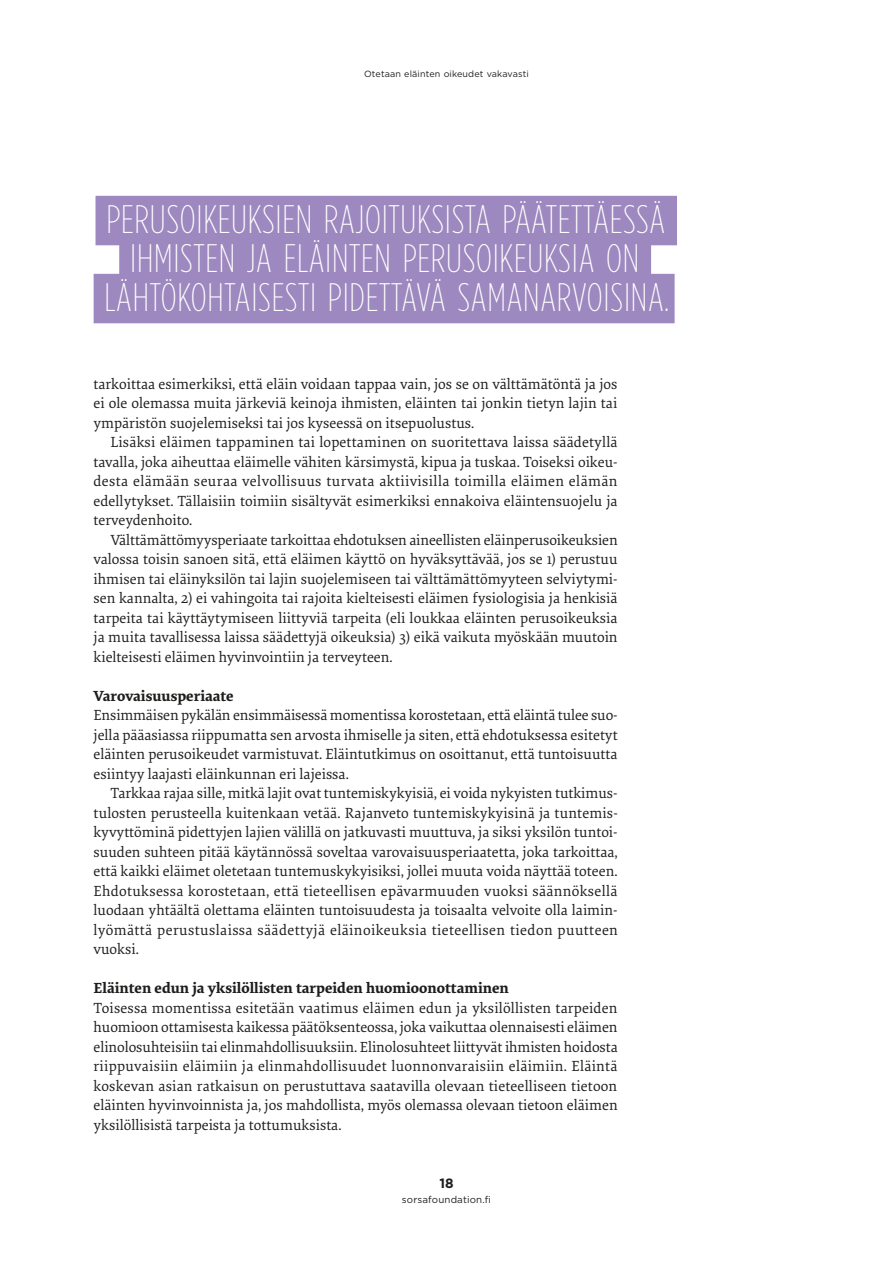
<style>
.page{position:relative;width:893px;height:1263px;background:#fff}
.page>*{position:absolute;margin:0;border:0;box-sizing:border-box;transform-origin:0 0}
.t1{font:200 39.75px/39px "Gotham Condensed";letter-spacing:.02em;color:#fff;text-align:center}
.t2{font:15.3px/19.5px "Elena Basic";color:#1d1d1b;text-align:justify}
.t3{font:700 15.3px "Elena Basic";color:#1d1d1b}
.t4{font:700 13.5px "Gotham";color:#1d1d1b}
.t5{font:9.75px "Gotham";letter-spacing:.015em;color:#1d1d1b}
.t6{font:9px "Gotham";letter-spacing:.015em;color:#1d1d1b}
</style>
<div class="page">
<div style="left:96px;top:196px;width:581px;height:49px;background:#9d88bf"></div>
<div style="left:119px;top:235px;width:532px;height:49px;background:#9d88bf"></div>
<div style="left:94px;top:274px;width:581px;height:49px;background:#9d88bf"></div>
<p class="t6" style="left:364px;top:68px;width:166px">Otetaan eläinten oikeudet vakavasti</p>
<h1 class="t1" style="left:105px;top:199px;width:566px">PERUSOIKEUKSIEN RAJOITUKSISTA PÄÄTETTÄESSÄ<br>IHMISTEN JA ELÄINTEN PERUSOIKEUKSIA ON<br>LÄHTÖKOHTAISESTI PIDETTÄVÄ SAMANARVOISINA.</h1>
<p class="t2" style="left:94px;top:373px;width:526px">tarkoittaa esimerkiksi, että eläin voidaan tappaa vain, jos se on välttämätöntä ja jos ei ole olemassa muita järkeviä keinoja ihmisten, eläinten tai jonkin tietyn lajin tai ympäristön suojelemiseksi tai jos kyseessä on itsepuolustus.</p>
<p class="t2" style="left:94px;top:432px;width:526px;text-indent:17px">Lisäksi eläimen tappaminen tai lopettaminen on suoritettava laissa säädetyllä tavalla, joka aiheuttaa eläimelle vähiten kärsimystä, kipua ja tuskaa. Toiseksi oikeu&shy;desta elämään seuraa velvollisuus turvata aktiivisilla toimilla eläimen elämän edellytykset. Tällaisiin toimiin sisältyvät esimerkiksi ennakoiva eläintensuojelu ja terveydenhoito.</p>
<p class="t2" style="left:94px;top:529px;width:526px;text-indent:17px">Välttämättömyysperiaate tarkoittaa ehdotuksen aineellisten eläinperusoikeuksien valossa toisin sanoen sitä, että eläimen käyttö on hyväksyttävää, jos se 1) perustuu ihmisen tai eläinyksilön tai lajin suojelemiseen tai välttämättömyyteen selviytymi&shy;sen kannalta, 2) ei vahingoita tai rajoita kielteisesti eläimen fysiologisia ja henkisiä tarpeita tai käyttäytymiseen liittyviä tarpeita (eli loukkaa eläinten perusoikeuksia ja muita tavallisessa laissa säädettyjä oikeuksia) 3) eikä vaikuta myöskään muutoin kielteisesti eläimen hyvinvointiin ja terveyteen.</p>
<p class="t3" style="left:94px;top:684px;width:142px">Varovaisuusperiaate</p>
<p class="t2" style="left:94px;top:705px;width:526px">Ensimmäisen pykälän ensimmäisessä momentissa korostetaan, että eläintä tulee suo&shy;jella pääasiassa riippumatta sen arvosta ihmiselle ja siten, että ehdotuksessa esitetyt eläinten perusoikeudet varmistuvat. Eläintutkimus on osoittanut, että tuntoisuutta esiintyy laajasti eläinkunnan eri lajeissa.</p>
<p class="t2" style="left:94px;top:783px;width:526px;text-indent:17px">Tarkkaa rajaa sille, mitkä lajit ovat tuntemiskykyisiä, ei voida nykyisten tutkimus&shy;tulosten perusteella kuitenkaan vetää. Rajanveto tuntemiskykyisinä ja tuntemis&shy;kyvyttöminä pidettyjen lajien välillä on jatkuvasti muuttuva, ja siksi yksilön tuntoi&shy;suuden suhteen pitää käytännössä soveltaa varovaisuusperiaatetta, joka tarkoittaa, että kaikki eläimet oletetaan tuntemuskykyisiksi, jollei muuta voida näyttää toteen.<br>Ehdotuksessa korostetaan, että tieteellisen epävarmuuden vuoksi säännöksellä luodaan yhtäältä olettama eläinten tuntoisuudesta ja toisaalta velvoite olla laimin&shy;lyömättä perustuslaissa säädettyjä eläinoikeuksia tieteellisen tiedon puutteen vuoksi.</p>
<p class="t3" style="left:94px;top:977px;width:417px">Eläinten edun ja yksilöllisten tarpeiden huomioonottaminen</p>
<p class="t2" style="left:94px;top:997px;width:526px">Toisessa momentissa esitetään vaatimus eläimen edun ja yksilöllisten tarpeiden huomioon ottamisesta kaikessa päätöksenteossa, joka vaikuttaa olennaisesti eläimen elinolosuhteisiin tai elinmahdollisuuksiin. Elinolosuhteet liittyvät ihmisten hoidosta riippuvaisiin eläimiin ja elinmahdollisuudet luonnonvaraisiin eläimiin. Eläintä koskevan asian ratkaisun on perustuttava saatavilla olevaan tieteelliseen tietoon eläinten hyvinvoinnista ja, jos mahdollista, myös olemassa olevaan tietoon eläimen yksilöllisistä tarpeista ja tottumuksista.</p>
<p class="t4" style="left:439px;top:1174px;width:16px">18</p>
<p class="t5" style="left:402px;top:1193px;width:91px">sorsafoundation.fi</p>
</div>
